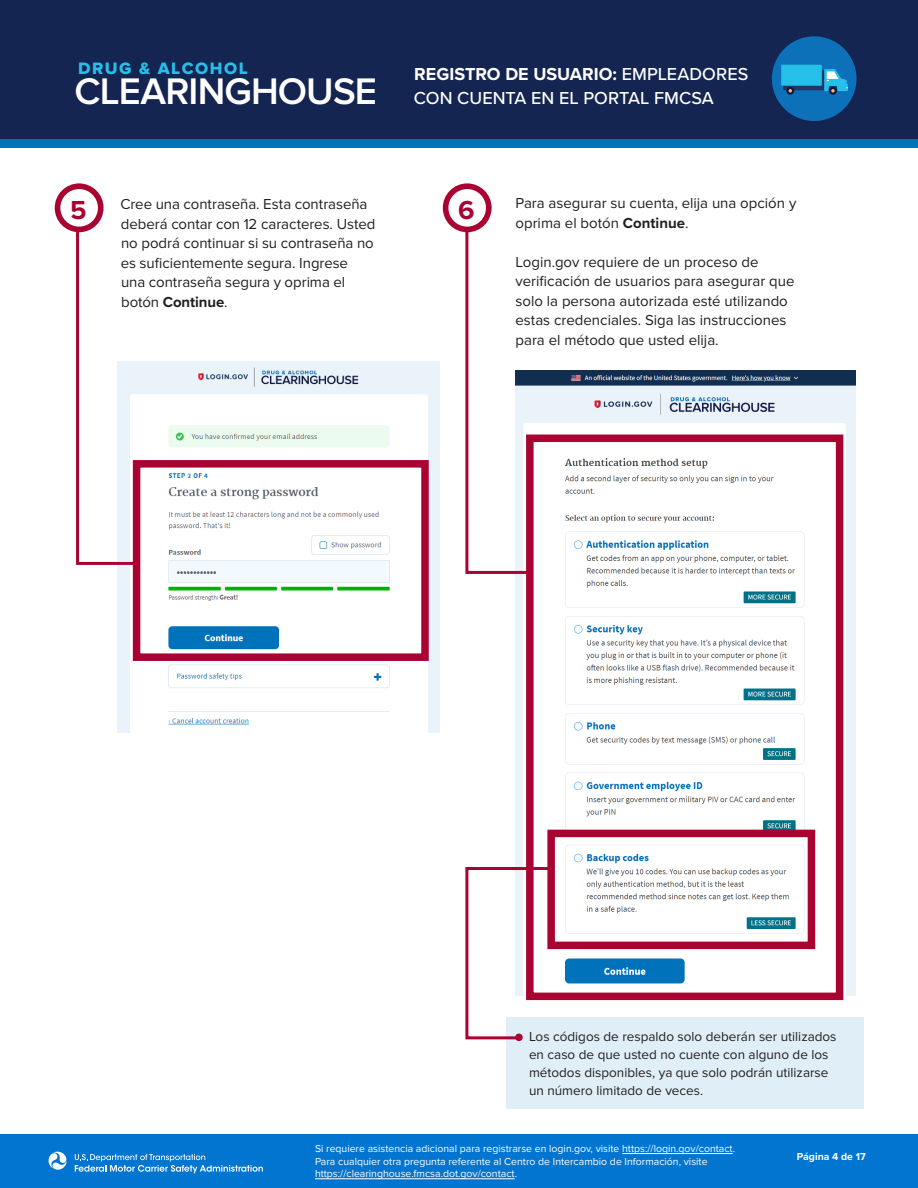
<style>
.page{position:relative;width:918px;height:1188px;background:#fff}
.page>*{position:absolute;margin:0;border:0;box-sizing:border-box;transform-origin:0 0}
.t1{font:600 38.4px "Proxima Nova";letter-spacing:-.025em;color:#fff}
.Number{font:700 27px "Proxima Nova";color:#a90332}
.t2{font:500 18px/24px "Proxima Nova";letter-spacing:.005em;color:#fff}
.t3{font:17.1px "Proxima Nova Extrabld";letter-spacing:.09em;color:#26bfea}
.t4{font:15px/19.5px "Proxima Nova";color:#231f20}
.t5{font:13.5px/18px "Proxima Nova";color:#231f20}
.t6{font:10.5px/12.6px "Proxima Nova";color:#fff}
.t7{font:700 10.5px "Proxima Nova";color:#fff}
.s1{font-weight:700}
</style>
<div class="page">
<div style="left:0;top:0;width:918px;height:145px;background:#132550"></div>
<div style="left:0;top:139px;width:918px;height:8px;background:#0073bd"></div>
<div style="left:772px;top:36px;width:85px;height:85px;background:#0d71b9;border-radius:50%"></div>
<div style="left:781px;top:65px;width:41px;height:21px;background:#26bfea"></div>
<svg style="left:783px;top:69px;width:65px;height:24px"></svg>
<div style="left:0;top:1134px;width:918px;height:54px;background:#0275d0"></div>
<svg style="left:48px;top:1152px;width:19px;height:18px"></svg>
<svg style="left:75px;top:1154px;width:188px;height:19px"></svg>
<hr style="left:622px;top:1153px;width:111px;height:1px;background:#fff">
<hr style="left:315px;top:1179px;width:200px;height:1px;background:#fff">
<img style="left:515px;top:371px;width:340px;height:624px">
<div style="left:526px;top:435px;width:317px;height:565px;border:8px solid #a90332"></div>
<div style="left:547px;top:830px;width:268px;height:119px;border:8px solid #a90332"></div>
<div style="left:443px;top:183px;width:49px;height:49px;border:6px solid #a90332;border-radius:50%"></div>
<svg style="left:464px;top:228px;width:68px;height:347px"></svg>
<div style="left:55px;top:183px;width:49px;height:49px;border:6px solid #a90332;border-radius:50%"></div>
<img style="left:118px;top:362px;width:322px;height:370px">
<div style="left:133px;top:460px;width:296px;height:201px;border:8px solid #a90332"></div>
<svg style="left:75px;top:228px;width:63px;height:338px"></svg>
<div style="left:507px;top:1017px;width:357px;height:91px;background:#e0eef7"></div>
<svg style="left:465px;top:865px;width:88px;height:176px"></svg>
<div style="left:515px;top:1034px;width:8px;height:7px;background:#a90332;border-radius:50%"></div>
<p class="t3" style="left:78px;top:58px;width:171px">DRUG &amp; ALCOHOL</p>
<h1 class="t1" style="left:75px;top:69px;width:304px">CLEARINGHOUSE</h1>
<p class="t2" style="left:414px;top:61px;width:336px"><span class="s1">REGISTRO DE USUARIO:</span> EMPLEADORES<br>CON CUENTA EN EL PORTAL FMCSA</p>
<h4 class="Number" style="left:70px;top:189px;width:18px">5</h4>
<p class="t4" style="left:120px;top:195px;width:257px">Cree una contraseña. Esta contraseña deberá contar con 12 caracteres. Usted no podrá continuar si su contraseña no es suficientemente segura. Ingrese una contraseña segura y oprima el botón <span class="s1">Continue</span>.</p>
<h4 class="Number" style="left:458px;top:189px;width:18px">6</h4>
<p class="t4" style="left:516px;top:194px;width:282px">Para asegurar su cuenta, elija una opción y oprima el botón <span class="s1">Continue</span>.</p>
<p class="t4" style="left:516px;top:252px;width:281px">Login.gov requiere de un proceso de verificación de usuarios para asegurar que solo la persona autorizada esté utilizando estas credenciales. Siga las instrucciones para el método que usted elija.</p>
<p class="t5" style="left:529px;top:1028px;width:309px">Los códigos de respaldo solo deberán ser utilizados en caso de que usted no cuente con alguno de los métodos disponibles, ya que solo podrán utilizarse un número limitado de veces.</p>
<p class="t6" style="left:315px;top:1143px;width:422px">Si requiere asistencia adicional para registrarse en login.gov, visite https://login.gov/contact.<br>Para cualquier otra pregunta referente al Centro de Intercambio de Información, visite https://clearinghouse.fmcsa.dot.gov/contact.</p>
<p class="t7" style="left:797px;top:1149px;width:70px">Página 4 de 17</p>
</div>
